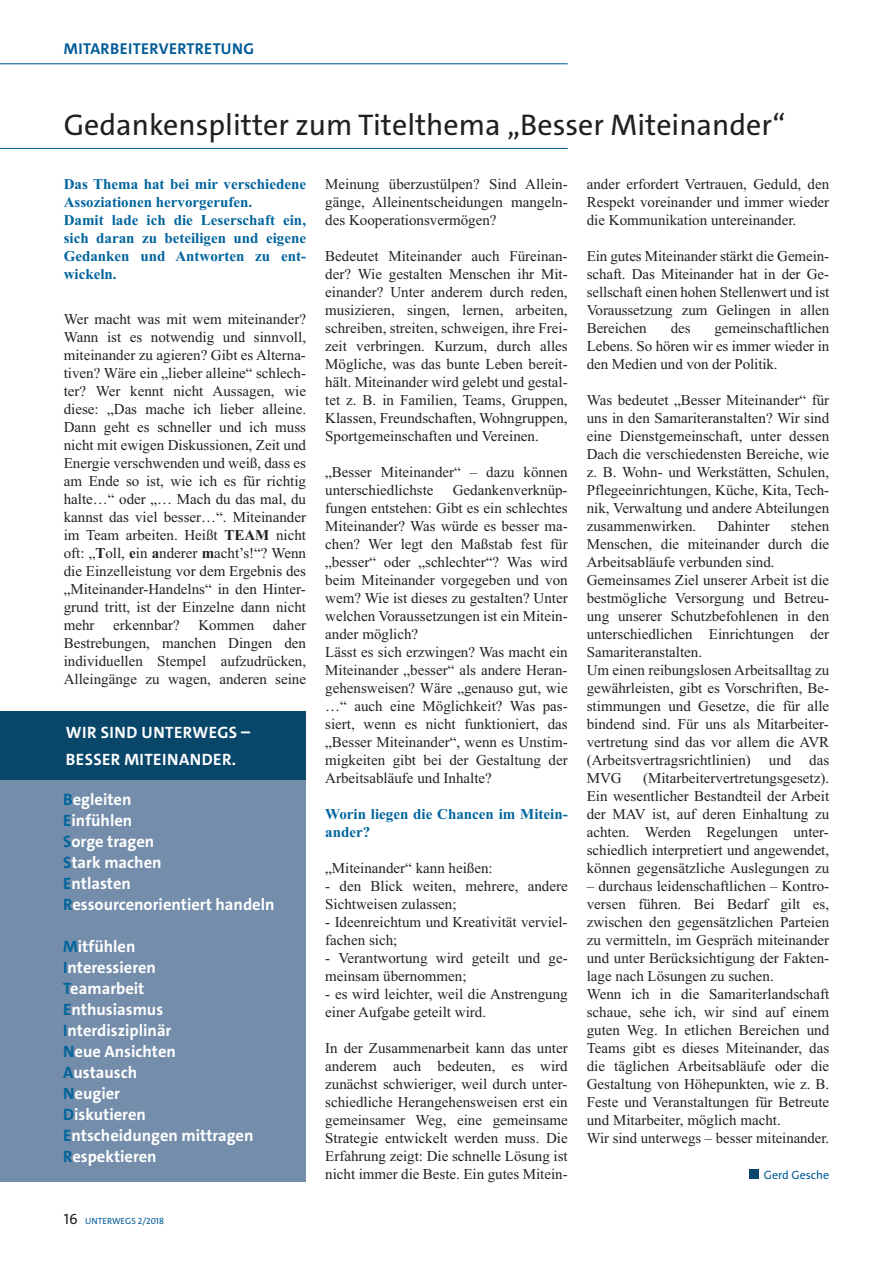
<style>
.page{position:relative;width:893px;height:1263px;background:#fff}
.page>*{position:absolute;margin:0;border:0;box-sizing:border-box;transform-origin:0 0}
.t1{font:30px "The Sans C4 s";color:#231f20}
.t2{font:700 16.5px/21px "The Sans C4 s";color:#fff}
.t3{font:700 16.5px/27px "The Sans C4 s";letter-spacing:.025em;color:#fff}
.t4{font:700 15.75px "The Sans C4 s";letter-spacing:.025em;color:#005b97}
.t5{font:15px/18px "Times New Roman";color:#231f20;text-align:justify}
.t6{font:700 15px/18px "Times New Roman";color:#00649d}
.t7{font:12px "The Sans C4 s";color:#005b97}
.t8{font:9px "The Sans C4 s";color:#005b97}
.s1{font-weight:700}
.s2{color:#00649d}
.s3{font-size:15px;color:#231f20}
</style>
<div class="page">
<hr style="left:892px;top:0;width:1px;height:1263px;background:#748daa">
<hr style="left:0;top:63px;width:568px;height:1px;background:#005b97">
<div style="left:750px;top:1169px;width:9px;height:10px;background:#08466a"></div>
<hr style="left:0;top:148px;width:568px;height:1px;background:#005b97">
<div style="left:0;top:768px;width:306px;height:414px;background:#748daa"></div>
<div style="left:0;top:711px;width:306px;height:69px;background:#08466a"></div>
<p class="t4" style="left:64px;top:43px;width:192px">MITARBEITERVERTRETUNG</p>
<h1 class="t1" style="left:64px;top:113px;width:723px">Gedankensplitter zum Titelthema „Besser Miteinander“</h1>
<p class="t6" style="left:64px;top:177px;width:244px">Das Thema hat bei mir verschiedene<br>Assoziationen hervorgerufen.<br>Damit lade ich die Leserschaft ein, sich daran zu beteiligen und eigene<br>Gedanken und Antworten zu ent&shy;wickeln.</p>
<p class="t5" style="left:64px;top:311px;width:244px">Wer macht was mit wem miteinander?<br>Wann ist es notwendig und sinnvoll, miteinander zu agieren? Gibt es Alterna&shy;tiven? Wäre ein „lieber alleine“ schlech&shy;ter? Wer kennt nicht Aussagen, wie diese: „Das mache ich lieber alleine.<br>Dann geht es schneller und ich muss nicht mit ewigen Diskussionen, Zeit und Energie verschwenden und weiß, dass es am Ende so ist, wie ich es für richtig halte…“ oder „… Mach du das mal, du kannst das viel besser…“. Miteinander im Team arbeiten. Heißt <span class="s1">TEAM</span> nicht oft: „<span class="s1">T</span>oll, <span class="s1">e</span>in <span class="s1">a</span>nderer <span class="s1">m</span>acht’s!“? Wenn die Einzelleistung vor dem Ergebnis des „Miteinander-Handelns“ in den Hinter&shy;grund tritt, ist der Einzelne dann nicht mehr erkennbar? Kommen daher Bestrebungen, manchen Dingen den individuellen Stempel aufzudrücken, Alleingänge zu wagen, anderen seine</p>
<p class="t3" style="left:66px;top:721px;width:186px">WIR SIND UNTERWEGS –<br>BESSER MITEINANDER.</p>
<p class="t2" style="left:63px;top:791px;width:213px"><span class="s2">B</span>egleiten<br><span class="s2">E</span>infühlen<br><span class="s2">S</span>orge tragen<br><span class="s2">S</span>tark machen<br><span class="s2">E</span>ntlasten<br><span class="s2">R</span>essourcenorientiert handeln</p>
<p class="t2" style="left:63px;top:938px;width:192px"><span class="s2">M</span>itfühlen<br><span class="s2">I</span>nteressieren<br><span class="s2">T</span>eamarbeit<br><span class="s2">E</span>nthusiasmus<br><span class="s2">I</span>nterdisziplinär<br><span class="s2">N</span>eue Ansichten<br><span class="s2">A</span>ustausch<br><span class="s2">N</span>eugier<br><span class="s2">D</span>iskutieren<br><span class="s2">E</span>ntscheidungen mittragen<br><span class="s2">R</span>espektieren</p>
<p class="t8" style="left:64px;top:1217px;width:102px"><span class="s3">16</span> UNTERWEGS 2/2018</p>
<p class="t5" style="left:325px;top:176px;width:244px">Meinung überzustülpen? Sind Allein&shy;gänge, Alleinentscheidungen mangeln&shy;des Kooperationsvermögen?</p>
<p class="t5" style="left:325px;top:248px;width:244px">Bedeutet Miteinander auch Füreinan&shy;der? Wie gestalten Menschen ihr Mit&shy;einander? Unter anderem durch reden, musizieren, singen, lernen, arbeiten, schreiben, streiten, schweigen, ihre Frei&shy;zeit verbringen. Kurzum, durch alles Mögliche, was das bunte Leben bereit&shy;hält. Miteinander wird gelebt und gestal&shy;tet z. B. in Familien, Teams, Gruppen, Klassen, Freundschaften, Wohngruppen, Sportgemeinschaften und Vereinen.</p>
<p class="t5" style="left:325px;top:464px;width:244px">„Besser Miteinander“ – dazu können unterschiedlichste</p>
<p class="t5" style="left:325px;top:482px;width:244px;text-align:left;text-indent:127px">Gedankenverknüp&shy;fungen entstehen: Gibt es ein schlechtes Miteinander? Was würde es besser ma&shy;chen? Wer legt den Maßstab fest für „besser“ oder „schlechter“? Was wird beim Miteinander vorgegeben und von wem? Wie ist dieses zu gestalten? Unter welchen Voraussetzungen ist ein Mitein&shy;ander möglich?<br>Lässt es sich erzwingen? Was macht ein Miteinander „besser“ als andere Heran&shy;gehensweisen? Wäre „genauso gut, wie …“ auch eine Möglichkeit? Was pas&shy;siert, wenn es nicht funktioniert, das „Besser Miteinander“, wenn es Unstim&shy;migkeiten gibt bei der Gestaltung der Arbeitsabläufe und Inhalte?</p>
<p class="t6" style="left:325px;top:806px;width:244px">Worin liegen die Chancen im Mitein&shy;ander?</p>
<p class="t5" style="left:325px;top:860px;width:169px">„Miteinander“ kann heißen:</p>
<p class="t5" style="left:325px;top:878px;width:244px">- den Blick weiten, mehrere, andere<br>Sichtweisen zulassen;</p>
<p class="t5" style="left:325px;top:914px;width:244px">- Ideenreichtum und Kreativität verviel&shy;fachen sich;</p>
<p class="t5" style="left:325px;top:950px;width:244px">- Verantwortung wird geteilt und ge&shy;meinsam übernommen;</p>
<p class="t5" style="left:325px;top:986px;width:244px">- es wird leichter, weil die Anstrengung einer Aufgabe geteilt wird.</p>
<p class="t5" style="left:325px;top:1040px;width:244px">In der Zusammenarbeit kann das unter anderem auch bedeuten, es wird zunächst schwieriger, weil durch unter&shy;schiedliche Herangehensweisen erst ein gemeinsamer Weg, eine gemeinsame Strategie entwickelt werden muss. Die Erfahrung zeigt: Die schnelle Lösung ist nicht immer die Beste. Ein gutes Mitein-</p>
<p class="t5" style="left:587px;top:176px;width:244px">ander erfordert Vertrauen, Geduld, den Respekt voreinander und immer wieder die Kommunikation untereinander.</p>
<p class="t5" style="left:587px;top:248px;width:244px">Ein gutes Miteinander stärkt die Gemein&shy;schaft. Das Miteinander hat in der Ge&shy;sellschaft einen hohen Stellenwert und ist Voraussetzung zum Gelingen in allen Bereichen</p>
<p class="t5" style="left:587px;top:320px;width:244px;text-indent:128px">gemeinschaftlichen Lebens. So hören wir es immer wieder in den Medien und von der Politik.</p>
<p class="t5" style="left:587px;top:392px;width:244px">Was bedeutet „Besser Miteinander“ für uns in den Samariteranstalten? Wir sind eine Dienstgemeinschaft, unter dessen Dach die verschiedensten Bereiche, wie z. B. Wohn- und Werkstätten, Schulen, Pflegeeinrichtungen, Küche, Kita, Tech&shy;nik, Verwaltung und andere Abteilungen zusammenwirken.</p>
<p class="t5" style="left:671px;top:320px;width:21px">des</p>
<p class="t5" style="left:587px;top:518px;width:244px;text-align:left;text-indent:204px">stehen<br>Menschen, die miteinander durch die<br>Arbeitsabläufe verbunden sind.<br>Gemeinsames Ziel unserer Arbeit ist die bestmögliche Versorgung und Betreu&shy;ung unserer Schutzbefohlenen in den unterschiedlichen Einrichtungen der<br>Samariteranstalten.<br>Um einen reibungslosen Arbeitsalltag zu gewährleisten, gibt es Vorschriften, Be&shy;stimmungen und Gesetze, die für alle bindend sind. Für uns als Mitarbeiter&shy;vertretung sind das vor allem die AVR (Arbeitsvertragsrichtlinien) und das<br>MVG</p>
<p class="t5" style="left:717px;top:518px;width:54px">Dahinter</p>
<p class="t5" style="left:587px;top:770px;width:244px;text-indent:56px">(Mitarbeitervertretungsgesetz).<br>Ein wesentlicher Bestandteil der Arbeit der MAV ist, auf deren Einhaltung zu achten. Werden Regelungen unter&shy;schiedlich interpretiert und angewendet, können gegensätzliche Auslegungen zu</p>
<p class="t5" style="left:587px;top:878px;width:244px;text-align:left">– durchaus leidenschaftlichen – Kontro&shy;versen führen. Bei Bedarf gilt es, zwischen den gegensätzlichen Parteien zu vermitteln, im Gespräch miteinander und unter Berücksichtigung der Fakten&shy;lage nach Lösungen zu suchen.<br>Wenn ich in die Samariterlandschaft schaue, sehe ich, wir sind auf einem guten Weg. In etlichen Bereichen und Teams gibt es dieses Miteinander, das die täglichen Arbeitsabläufe oder die Gestaltung von Höhepunkten, wie z. B.<br>Feste und Veranstaltungen für Betreute und Mitarbeiter, möglich macht.<br>Wir sind unterwegs – besser miteinander.</p>
<p class="t7" style="left:764px;top:1170px;width:67px">Gerd Gesche</p>
</div>
